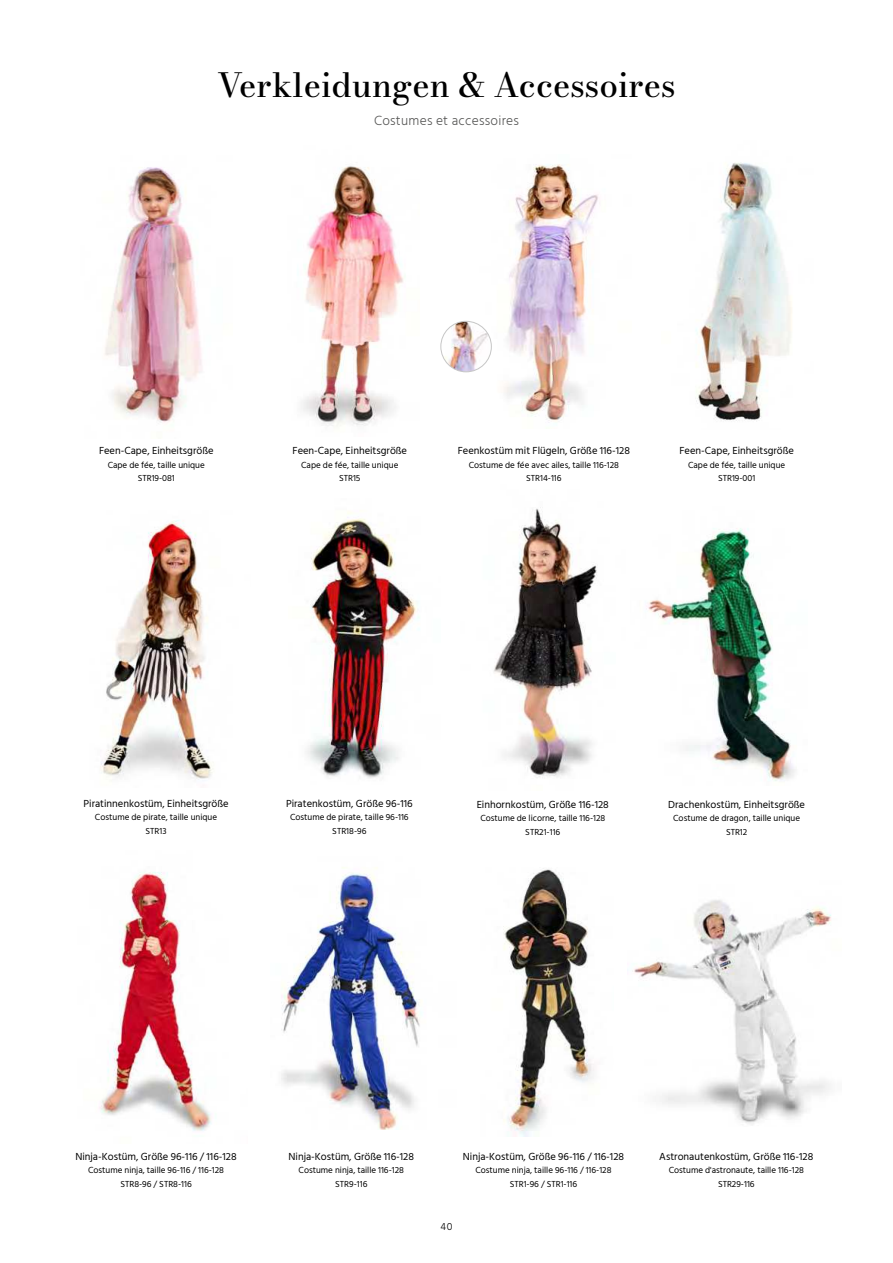
<style>
.page{position:relative;width:893px;height:1263px;background:#fff}
.page>*{position:absolute;margin:0;border:0;box-sizing:border-box;transform-origin:0 0}
.t1{font:500 33px "Bodoni Moda 9 pt";color:#000}
.t2{font:300 13.5px "Hind Siliguri";letter-spacing:.02em;color:#575756}
.t3{font:10.5px "Hind Siliguri";color:#000}
.t4{font:300 10.5px "Hind Siliguri";color:#000}
.t5{font:9px/13.5px "Hind Siliguri";color:#000;text-align:center}
</style>
<div class="page">
<img style="left:494px;top:507px;width:103px;height:270px">
<img style="left:100px;top:520px;width:113px;height:260px">
<img style="left:306px;top:511px;width:114px;height:267px">
<img style="left:634px;top:900px;width:197px;height:225px">
<img style="left:301px;top:166px;width:103px;height:261px">
<img style="left:475px;top:164px;width:124px;height:258px">
<img style="left:105px;top:167px;width:97px;height:256px">
<img style="left:695px;top:162px;width:97px;height:259px">
<img style="left:441px;top:321px;width:50px;height:51px;border-radius:25px">
<div style="left:441px;top:321px;width:51px;height:51px;border:1px solid #c6c6c6;border-radius:50%"></div>
<img style="left:648px;top:528px;width:147px;height:253px">
<img style="left:503px;top:868px;width:91px;height:269px">
<img style="left:281px;top:867px;width:141px;height:262px">
<img style="left:99px;top:872px;width:113px;height:259px">
<h1 class="t1" style="left:217px;top:71px;width:460px">Verkleidungen &amp; Accessoires</h1>
<h2 class="t2" style="left:374px;top:115px;width:146px">Costumes et accessoires</h2>
<p class="t3" style="left:99px;top:445px;width:116px">Feen-Cape, Einheitsgröße</p>
<p class="t5" style="left:108px;top:458px;width:99px">Cape de fée, taille unique<br>STR19-081</p>
<p class="t3" style="left:293px;top:445px;width:116px">Feen-Cape, Einheitsgröße</p>
<p class="t5" style="left:301px;top:458px;width:99px">Cape de fée, taille unique<br>STR15</p>
<p class="t3" style="left:458px;top:445px;width:174px">Feenkostüm mit Flügeln, Größe 116-128</p>
<p class="t5" style="left:469px;top:458px;width:152px">Costume de fée avec ailes, taille 116-128<br>STR14-116</p>
<p class="t3" style="left:679px;top:445px;width:116px">Feen-Cape, Einheitsgröße</p>
<p class="t5" style="left:688px;top:458px;width:99px">Cape de fée, taille unique<br>STR19-001</p>
<p class="t3" style="left:84px;top:798px;width:147px">Piratinnenkostüm, Einheitsgröße</p>
<p class="t5" style="left:95px;top:811px;width:124px">Costume de pirate, taille unique<br>STR13</p>
<p class="t3" style="left:286px;top:798px;width:128px">Piratenkostüm, Größe 96-116</p>
<p class="t5" style="left:290px;top:811px;width:120px">Costume de pirate, taille 96-116<br>STR18-96</p>
<p class="t3" style="left:477px;top:798px;width:134px">Einhornkostüm, Größe 116-128</p>
<p class="t5" style="left:480px;top:812px;width:126px">Costume de licorne, taille 116-128<br>STR21-116</p>
<p class="t3" style="left:668px;top:798px;width:138px">Drachenkostüm, Einheitsgröße</p>
<p class="t5" style="left:673px;top:812px;width:128px">Costume de dragon, taille unique<br>STR12</p>
<p class="t3" style="left:75px;top:1150px;width:163px">Ninja-Kostüm, Größe 96-116 / 116-128</p>
<p class="t5" style="left:88px;top:1164px;width:138px">Costume ninja, taille 96-116 / 116-128<br>STR8-96 / STR8-116</p>
<p class="t3" style="left:288px;top:1150px;width:127px">Ninja-Kostüm, Größe 116-128</p>
<p class="t5" style="left:299px;top:1164px;width:107px">Costume ninja, taille 116-128<br>STR9-116</p>
<p class="t3" style="left:463px;top:1150px;width:163px">Ninja-Kostüm, Größe 96-116 / 116-128</p>
<p class="t5" style="left:475px;top:1164px;width:138px">Costume ninja, taille 96-116 / 116-128<br>STR1-96 / STR1-116</p>
<p class="t4" style="left:441px;top:1222px;width:13px">40</p>
<p class="t3" style="left:659px;top:1150px;width:156px">Astronautenkostüm, Größe 116-128</p>
<p class="t5" style="left:669px;top:1164px;width:137px">Costume d'astronaute, taille 116-128<br>STR29-116</p>
</div>
